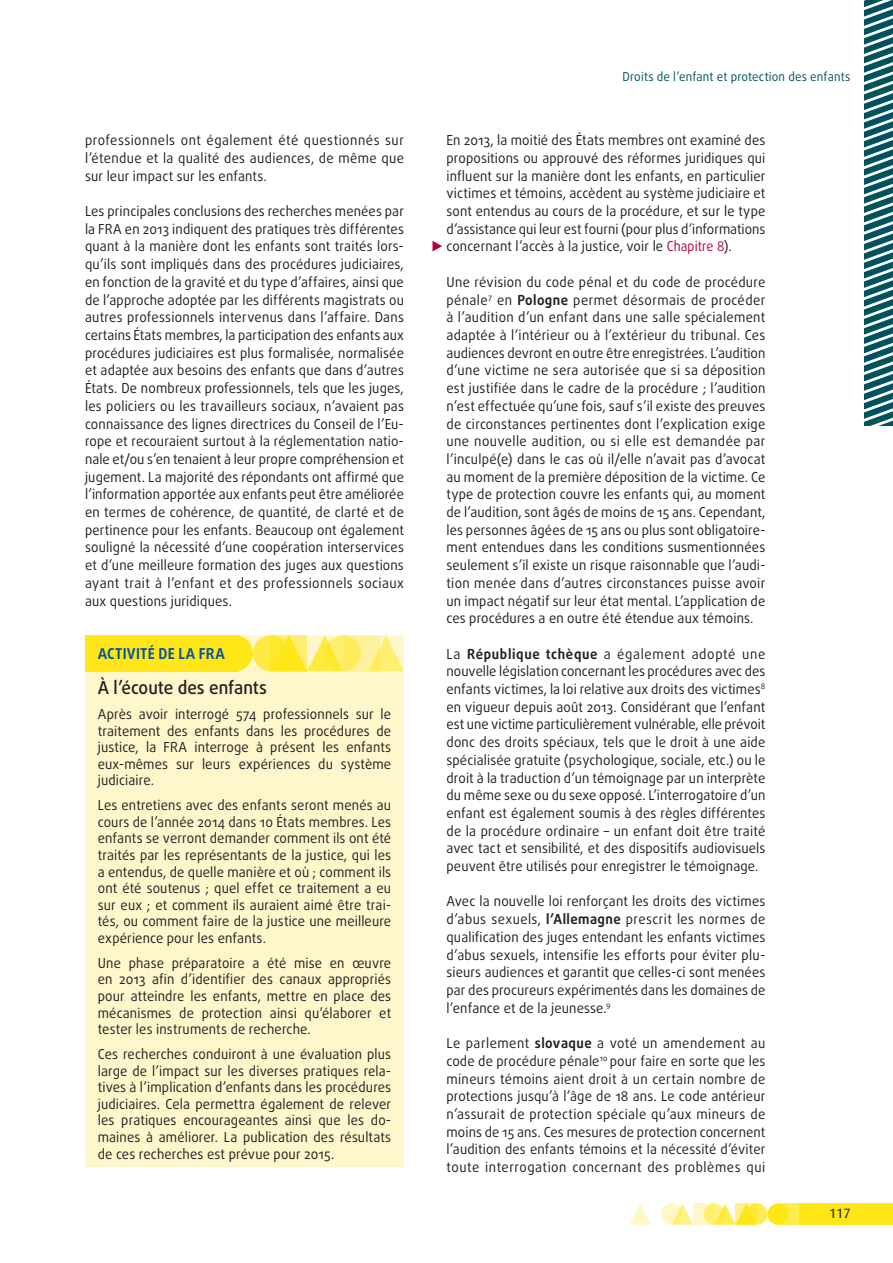
<style>
.page{position:relative;width:893px;height:1263px;background:#fff}
.page>*{position:absolute;margin:0;border:0;box-sizing:border-box;transform-origin:0 0}
.FRA_ACTIVITY_title{font:500 18px "Daxline Pro";color:#231f20;scale:.95 1}
.t1{font:700 15px "Daxline Pro";letter-spacing:.02em;color:#0155a5;scale:.95 1}
.body{font:13.8px/17.7px "Daxline Pro";letter-spacing:.01em;color:#231f20;text-align:justify;scale:.95 1}
.FRA_ACTIVITY_body{font:13.8px/16.5px "Daxline Pro";letter-spacing:.01em;color:#231f20;text-align:justify;scale:.95 1}
.t2{font:13.5px "Dax";color:#231f20}
.MASTER_header{font:12.3px "Daxline Pro";letter-spacing:.015em;color:#00525d;scale:.95 1}
.s1{color:#b30437}
.s2{font-weight:700}
</style>
<div class="page">
<div style="left:746px;top:1203px;width:21px;height:22px;background:#ffec50;border-radius:50%"></div>
<div style="left:778px;top:1203px;width:21px;height:22px;background:#ffec50"></div>
<div style="left:799px;top:1203px;width:94px;height:22px;background:#ffe616"></div>
<svg style="left:675px;top:1203px;width:18px;height:22px"></svg>
<svg style="left:629px;top:1204px;width:22px;height:21px"></svg>
<div style="left:767px;top:1203px;width:22px;height:22px;background:#ffe616;border-radius:50%"></div>
<svg style="left:718px;top:1203px;width:18px;height:22px"></svg>
<svg style="left:704px;top:1203px;width:21px;height:22px"></svg>
<svg style="left:661px;top:1203px;width:21px;height:22px"></svg>
<svg style="left:736px;top:1203px;width:21px;height:22px"></svg>
<svg style="left:693px;top:1203px;width:21px;height:22px"></svg>
<svg style="left:864px;top:0;width:29px;height:425px"></svg>
<div style="left:85px;top:635px;width:319px;height:532px;background:#fef7cc"></div>
<div style="left:253px;top:635px;width:36px;height:36px;background:linear-gradient(to bottom,#feea46,#feea42);border-radius:50%"></div>
<svg style="left:379px;top:635px;width:25px;height:36px"></svg>
<div style="left:217px;top:635px;width:36px;height:36px;background:#ffe616;border-radius:50%"></div>
<svg style="left:307px;top:635px;width:32px;height:36px"></svg>
<svg style="left:325px;top:635px;width:36px;height:36px"></svg>
<svg style="left:271px;top:635px;width:36px;height:36px"></svg>
<svg style="left:343px;top:635px;width:36px;height:36px"></svg>
<div style="left:85px;top:635px;width:153px;height:36px;background:#ffe616"></div>
<svg style="left:432px;top:241px;width:10px;height:10px"></svg>
<p class="body" style="left:85px;top:132px;width:337px">professionnels ont également été questionnés sur l’étendue et la qualité des audiences, de même que sur leur impact sur les enfants.</p>
<p class="body" style="left:85px;top:202px;width:337px">Les principales conclusions des recherches menées par la FRA en 2013 indiquent des pratiques très différentes quant à la manière dont les enfants sont traités lors‑ qu’ils sont impliqués dans des procédures judiciaires, en fonction de la gravité et du type d’affaires, ainsi que de l’approche adoptée par les différents magistrats ou autres professionnels intervenus dans l’affaire. Dans certains États membres, la participation des enfants aux procédures judiciaires est plus formalisée, normalisée et adaptée aux besoins des enfants que dans d’autres États. De nombreux professionnels, tels que les juges, les policiers ou les travailleurs sociaux, n’avaient pas connaissance des lignes directrices du Conseil de l’Eu‑ rope et recouraient surtout à la réglementation natio‑ nale et/ou s’en tenaient à leur propre compréhension et jugement. La majorité des répondants ont affirmé que l’information apportée aux enfants peut être améliorée en termes de cohérence, de quantité, de clarté et de pertinence pour les enfants. Beaucoup ont également souligné la nécessité d’une coopération interservices et d’une meilleure formation des juges aux questions ayant trait à l’enfant et des professionnels sociaux aux questions juridiques.</p>
<p class="t1" style="left:98px;top:644px;width:135px">ACTIVITÉ DE LA FRA</p>
<p class="FRA_ACTIVITY_title" style="left:98px;top:675px;width:180px">À l’écoute des enfants</p>
<p class="FRA_ACTIVITY_body" style="left:98px;top:706px;width:310px">Après avoir interrogé 574 professionnels sur le traitement des enfants dans les procédures de justice, la FRA interroge à présent les enfants eux‑mêmes sur leurs expériences du système judiciaire.</p>
<p class="FRA_ACTIVITY_body" style="left:98px;top:797px;width:310px">Les entretiens avec des enfants seront menés au cours de l’année 2014 dans 10 États membres. Les enfants se verront demander comment ils ont été traités par les représentants de la justice, qui les a entendus, de quelle manière et où ; comment ils ont été soutenus ; quel effet ce traitement a eu sur eux ; et comment ils auraient aimé être trai‑ tés, ou comment faire de la justice une meilleure expérience pour les enfants.</p>
<p class="FRA_ACTIVITY_body" style="left:98px;top:955px;width:310px">Une phase préparatoire a été mise en œuvre en 2013 afin d’identifier des canaux appropriés pour atteindre les enfants, mettre en place des mécanismes de protection ainsi qu’élaborer et tester les instruments de recherche.</p>
<p class="FRA_ACTIVITY_body" style="left:98px;top:1046px;width:310px">Ces recherches conduiront à une évaluation plus large de l’impact sur les diverses pratiques rela‑ tives à l’implication d’enfants dans les procédures judiciaires. Cela permettra également de relever les pratiques encourageantes ainsi que les do‑ maines à améliorer. La publication des résultats de ces recherches est prévue pour 2015.</p>
<p class="MASTER_header" style="left:622px;top:68px;width:241px">Droits de l’enfant et protection des enfants</p>
<p class="body" style="left:446px;top:132px;width:337px">En 2013, la moitié des États membres ont examiné des propositions ou approuvé des réformes juridiques qui influent sur la manière dont les enfants, en particulier victimes et témoins, accèdent au système judiciaire et sont entendus au cours de la procédure, et sur le type d’assistance qui leur est fourni (pour plus d’informations concernant l’accès à la justice, voir le <span class="s1">Chapitre 8</span>).</p>
<p class="body" style="left:446px;top:273px;width:337px">Une révision du code pénal et du code de procédure pénale<sup>7</sup> en <span class="s2">Pologne</span> permet désormais de procéder à l’audition d’un enfant dans une salle spécialement adaptée à l’intérieur ou à l’extérieur du tribunal. Ces audiences devront en outre être enregistrées. L’audition d’une victime ne sera autorisée que si sa déposition est justifiée dans le cadre de la procédure ; l’audition n’est effectuée qu’une fois, sauf s’il existe des preuves de circonstances pertinentes dont l’explication exige une nouvelle audition, ou si elle est demandée par l’inculpé(e) dans le cas où il/elle n’avait pas d’avocat au moment de la première déposition de la victime. Ce type de protection couvre les enfants qui, au moment de l’audition, sont âgés de moins de 15 ans. Cependant, les personnes âgées de 15 ans ou plus sont obligatoire‑ ment entendues dans les conditions susmentionnées seulement s’il existe un risque raisonnable que l’audi‑ tion menée dans d’autres circonstances puisse avoir un impact négatif sur leur état mental. L’application de ces procédures a en outre été étendue aux témoins.</p>
<p class="body" style="left:446px;top:645px;width:337px">La <span class="s2">République tchèque</span> a également adopté une nouvelle législation concernant les procédures avec des enfants victimes, la loi relative aux droits des victimes<sup>8 </sup>en vigueur depuis août 2013. Considérant que l’enfant est une victime particulièrement vulnérable, elle prévoit donc des droits spéciaux, tels que le droit à une aide spécialisée gratuite (psychologique, sociale, etc.) ou le droit à la traduction d’un témoignage par un interprète du même sexe ou du sexe opposé. L’interrogatoire d’un enfant est également soumis à des règles différentes de la procédure ordinaire – un enfant doit être traité avec tact et sensibilité, et des dispositifs audiovisuels peuvent être utilisés pour enregistrer le témoignage.</p>
<p class="body" style="left:446px;top:893px;width:337px">Avec la nouvelle loi renforçant les droits des victimes d’abus sexuels, <span class="s2">l’Allemagne</span> prescrit les normes de qualification des juges entendant les enfants victimes d’abus sexuels, intensifie les efforts pour éviter plu‑ sieurs audiences et garantit que celles‑ci sont menées par des procureurs expérimentés dans les domaines de l’enfance et de la jeunesse.<sup>9</sup></p>
<p class="body" style="left:446px;top:1034px;width:337px">Le parlement <span class="s2">slovaque</span> a voté un amendement au code de procédure pénale<sup>10</sup> pour faire en sorte que les mineurs témoins aient droit à un certain nombre de protections jusqu’à l’âge de 18 ans. Le code antérieur n’assurait de protection spéciale qu’aux mineurs de moins de 15 ans. Ces mesures de protection concernent l’audition des enfants témoins et la nécessité d’éviter toute interrogation concernant des problèmes qui</p>
<p class="t2" style="left:829px;top:1206px;width:23px">117</p>
</div>
